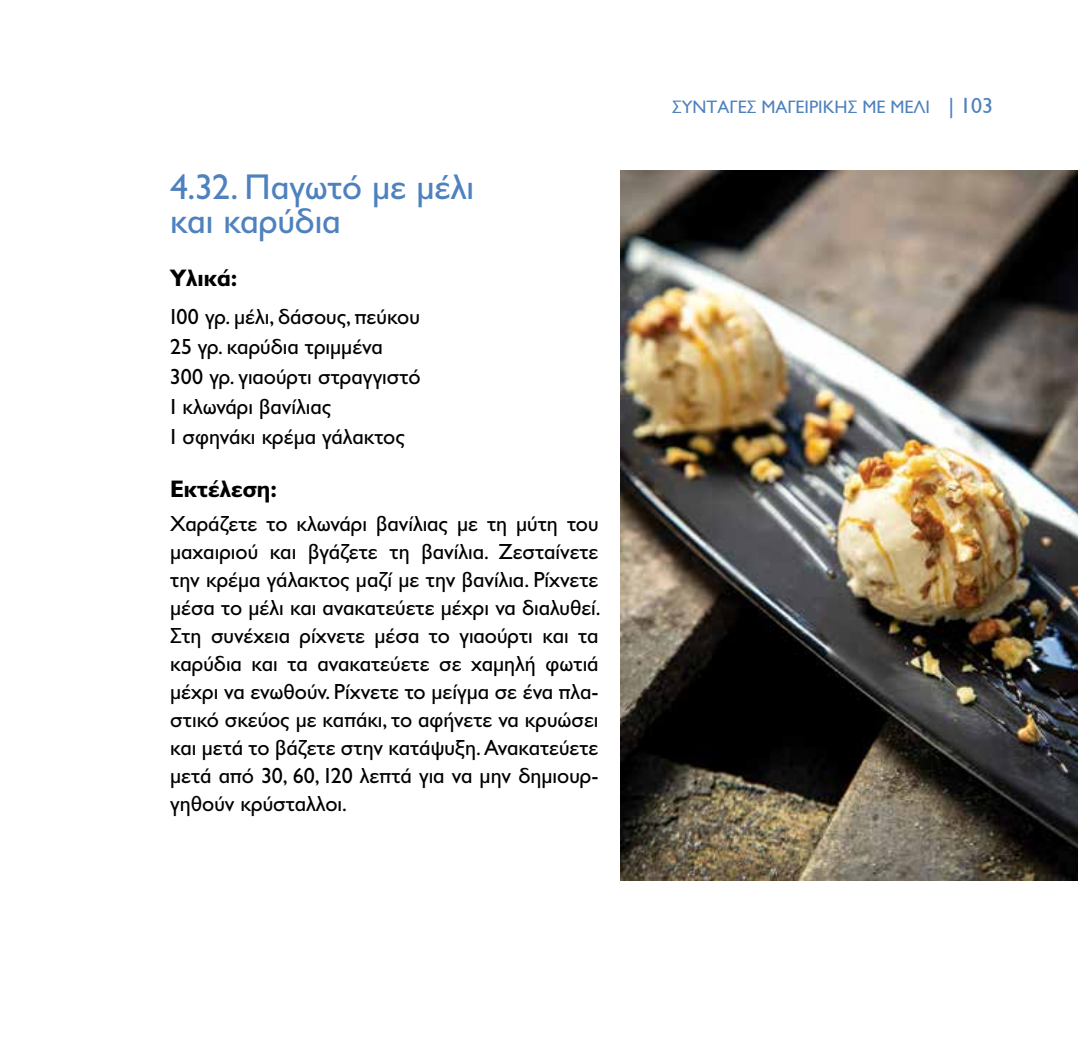
<style>
.page{position:relative;width:1078px;height:1049px;background:#fff}
.page>*{position:absolute;margin:0;border:0;box-sizing:border-box;transform-origin:0 0}
.t1{font:36px/33.6px "Gill Sans Hel";color:#4e81be}
.t2{font:700 24px "Gill Sans Hel";color:#000}
.t3{font:22px/28px "Gill Sans Hel";color:#000}
.t4{font:18px "CF Jeckyl";color:#4e81be}
.s1{font-size:22px}
</style>
<div class="page">
<img style="left:620px;top:170px;width:457px;height:710px">
<h1 class="t1" style="left:170px;top:171px;width:305px">4.32. Παγωτό με μέλι και καρύδια</h1>
<p class="t2" style="left:170px;top:265px;width:69px">Υλικά:</p>
<p class="t3" style="left:170px;top:302px;width:252px;line-height:30px">100 γρ. μέλι, δάσους, πεύκου<br>25 γρ. καρύδια τριμμένα<br>300 γρ. γιαούρτι στραγγιστό<br>1 κλωνάρι βανίλιας<br>1 σφηνάκι κρέμα γάλακτος</p>
<p class="t2" style="left:170px;top:477px;width:108px">Εκτέλεση:</p>
<p class="t3" style="left:170px;top:510px;width:432px;text-align:justify">Χαράζετε το κλωνάρι βανίλιας με τη μύτη του μαχαιριού και βγάζετε τη βανίλια. Ζεσταίνετε την κρέμα γάλακτος μαζί με την βανίλια. Ρίχνετε μέσα το μέλι και ανακατεύετε μέχρι να διαλυθεί.<br>Στη συνέχεια ρίχνετε μέσα το γιαούρτι και τα καρύδια και τα ανακατεύετε σε χαμηλή φωτιά μέχρι να ενωθούν. Ρίχνετε το μείγμα σε ένα πλα&shy;στικό σκεύος με καπάκι, το αφήνετε να κρυώσει και μετά το βάζετε στην κατάψυξη. Ανακατεύετε μετά από 30, 60, 120 λεπτά για να μην δημιουρ&shy;γηθούν κρύσταλλοι.</p>
<p class="t4" style="left:672px;top:94px;width:322px">ΣΥΝΤΑΓΕΣ ΜΑΓΕΙΡΙΚΗΣ ΜΕ ΜΕΛΙ <span class="s1">| 103</span></p>
</div>
